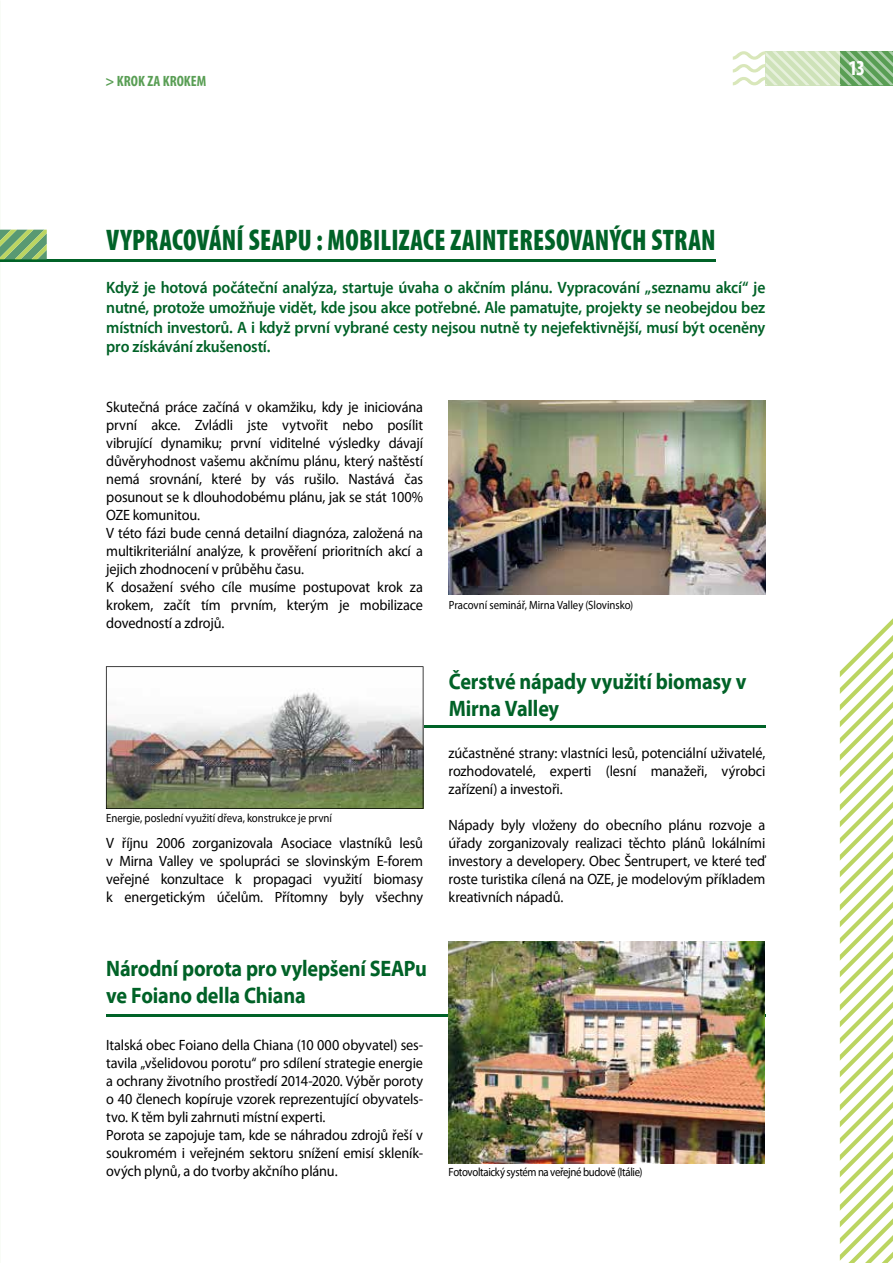
<style>
.page{position:relative;width:893px;height:1263px;background:#fff}
.page>*{position:absolute;margin:0;border:0;box-sizing:border-box;transform-origin:0 0}
.t1{font:900 condensed 30px "Myriad Pro";letter-spacing:.005em;color:#006227;scale:.9 1}
.t2{font:700 22.5px/27px "Myriad Pro";letter-spacing:-.01em;color:#006227;scale:.9 1}
.t3{font:700 condensed 21px "Myriad Pro";color:#fff}
.t4{font:600 16.5px/19.8px "Myriad Pro";letter-spacing:-.01em;color:#006227;text-align:justify;scale:.95 1}
.t5{font:15px/18px "Myriad Pro";letter-spacing:-.01em;color:#000;text-align:justify;scale:.95 1}
.t6{font:700 condensed 15px "Myriad Pro";color:#599e54}
.t7{font:12px "Myriad Pro";letter-spacing:-.005em;color:#000;scale:.9 1}
.t8{font:12px "Myriad Pro";letter-spacing:-.035em;color:#000;scale:.9 1}
</style>
<div class="page">
<svg style="left:733px;top:51px;width:160px;height:34px"></svg>
<svg style="left:840px;top:618px;width:53px;height:645px"></svg>
<hr style="left:0;top:259px;width:716px;height:3px;background:#006227">
<hr style="left:106px;top:725px;width:659px;height:2px;background:#006227">
<hr style="left:106px;top:1015px;width:659px;height:2px;background:#006227">
<svg style="left:0;top:230px;width:47px;height:29px"></svg>
<img style="left:449px;top:401px;width:316px;height:193px">
<img style="left:106px;top:666px;width:317px;height:143px">
<img style="left:449px;top:942px;width:316px;height:221px">
<p class="t6" style="left:106px;top:73px;width:102px">&gt; KROK ZA KROKEM</p>
<h1 class="t1" style="left:107px;top:223px;width:678px">VYPRACOVÁNÍ SEAPU : MOBILIZACE ZAINTERESOVANÝCH STRAN</h1>
<p class="t4" style="left:106px;top:278px;width:695px">Když je hotová počáteční analýza, startuje úvaha o akčním plánu. Vypracování „seznamu akcí“ je nutné, protože umožňuje vidět, kde jsou akce potřebné. Ale pamatujte, projekty se neobejdou bez místních investorů. A i když první vybrané cesty nejsou nutně ty nejefektivnější, musí být oceněny pro získávání zkušeností.</p>
<p class="t5" style="left:106px;top:398px;width:335px;text-align:left">Skutečná práce začíná v okamžiku, kdy je iniciována první akce. Zvládli jste vytvořit nebo posílit vibrující dynamiku; první viditelné výsledky dávají důvěryhodnost vašemu akčnímu plánu, který naštěstí nemá srovnání, které by vás rušilo. Nastává čas posunout se k dlouhodobému plánu, jak se stát 100% OZE komunitou.<br>V této fázi bude cenná detailní diagnóza, založená na multikriteriální analýze, k prověření prioritních akcí a jejich zhodnocení v průběhu času.<br>K dosažení svého cíle musíme postupovat krok za krokem, začít tím prvním, kterým je mobilizace dovedností a zdrojů.</p>
<p class="t7" style="left:106px;top:811px;width:252px">Energie, poslední využití dřeva, konstrukce je první</p>
<p class="t5" style="left:106px;top:835px;width:335px">V říjnu 2006 zorganizovala Asociace vlastníků lesů v Mirna Valley ve spolupráci se slovinským E-forem veřejné konzultace k propagaci využití biomasy k energetickým účelům. Přítomny byly všechny</p>
<h2 class="t2" style="left:106px;top:955px;width:358px">Národní porota pro vylepšení SEAPu ve Foiano della Chiana</h2>
<p class="t5" style="left:106px;top:1036px;width:335px;text-align:left">Italská obec Foiano della Chiana (10 000 obyvatel) ses&shy;tavila „všelidovou porotu“ pro sdílení strategie energie a ochrany životního prostředí 2014-2020. Výběr poroty o 40 členech kopíruje vzorek reprezentující obyvatels&shy;tvo. K těm byli zahrnuti místní experti.<br>Porota se zapojuje tam, kde se náhradou zdrojů řeší v soukromém i veřejném sektoru snížení emisí skleník&shy;ových plynů, a do tvorby akčního plánu.</p>
<p class="t7" style="left:449px;top:598px;width:207px">Pracovní seminář, Mirna Valley (Slovinsko)</p>
<h2 class="t2" style="left:449px;top:668px;width:332px">Čerstvé nápady využití biomasy v<br>Mirna Valley</h2>
<p class="t5" style="left:449px;top:745px;width:335px">zúčastněné strany: vlastníci lesů, potenciální uživatelé, rozhodovatelé, experti (lesní manažeři, výrobci zařízení) a investoři.</p>
<p class="t5" style="left:449px;top:817px;width:335px">Nápady byly vloženy do obecního plánu rozvoje a úřady zorganizovaly realizaci těchto plánů lokálními investory a developery. Obec Šentrupert, ve které teď roste turistika cílená na OZE, je modelovým příkladem kreativních nápadů.</p>
<p class="t8" style="left:449px;top:1166px;width:217px">Fotovoltaický systém na veřejné budově (Itálie)</p>
<h3 class="t3" style="left:848px;top:57px;width:18px">13</h3>
</div>
